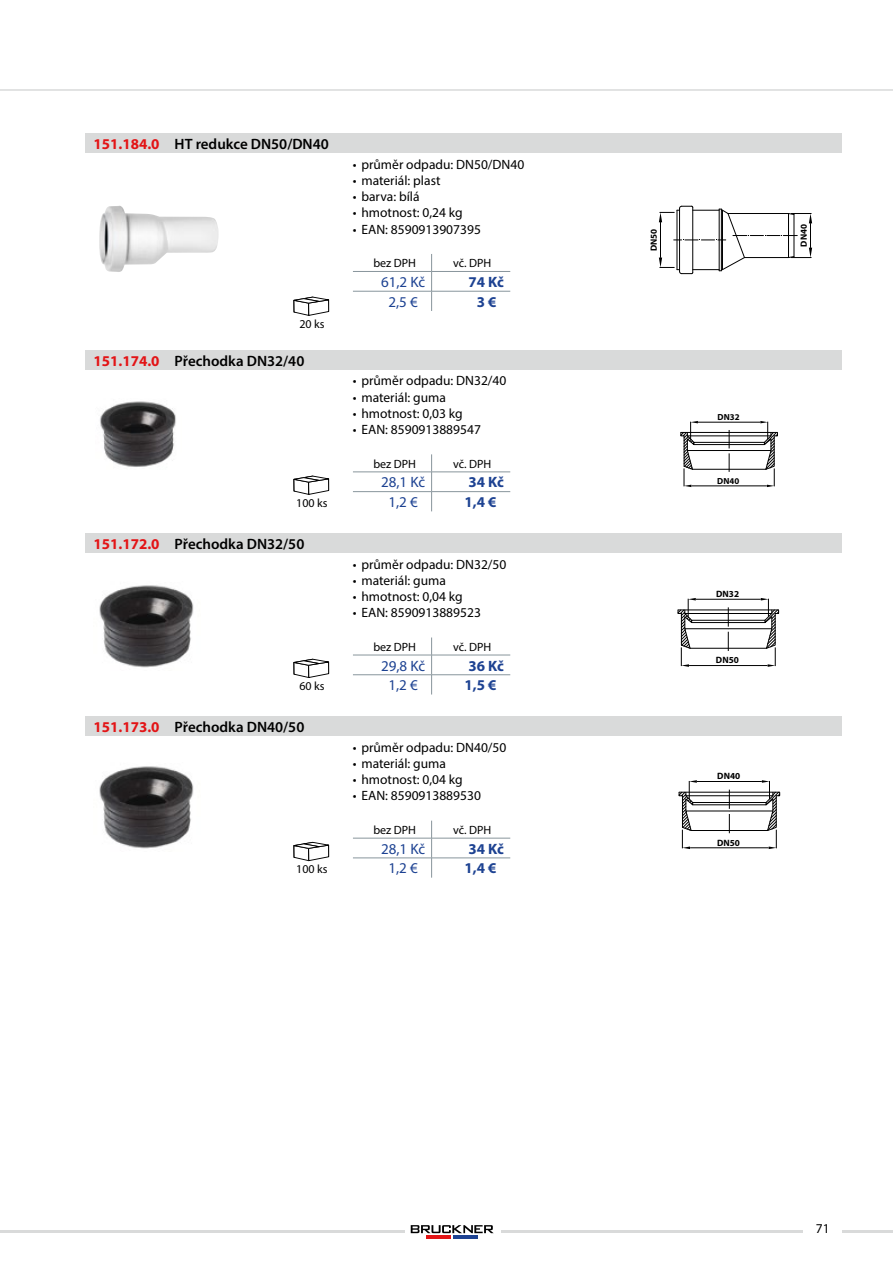
<style>
.page{position:relative;width:893px;height:1263px;background:#fff}
.page>*{position:absolute;margin:0;border:0;box-sizing:border-box;transform-origin:0 0}
.název_výrobku{font:600 15px "Myriad Pro";color:#000}
.kód____cena_Kč____ce{font:15px "Myriad Pro";color:#1d4292}
.kód____cena_Kč____ce-2{font:700 15px "Myriad Pro";letter-spacing:-.01em;color:#1d4292}
.popis_výrobku{font:13.5px "Myriad Pro";color:#000}
.kód____cena_Kč____ce-3{font:12px "Myriad Pro";color:#000}
.t1{font:700 9.15px "Myriad Pro";color:#000}
.t2{font:700 9px "Myriad Pro";color:#000}
.t3{font:700 8.85px "Myriad Pro";color:#000}
.s1{font-weight:700;color:#e31416}
</style>
<div class="page">
<hr style="left:477px;top:1231px;width:416px;height:2px;background:#d9dada">
<div style="left:804px;top:1223px;width:38px;height:35px;background:#fff"></div>
<hr style="left:0;top:1231px;width:428px;height:2px;background:#d9dada">
<hr style="left:0;top:89px;width:893px;height:2px;background:#e1e2e2">
<div style="left:405px;top:1219px;width:95px;height:26px;background:#fff"></div>
<svg style="left:411px;top:1225px;width:83px;height:8px"></svg>
<hr style="left:426px;top:1235px;width:25px;height:3px;background:#e31416">
<hr style="left:453px;top:1235px;width:25px;height:3px;background:#1d4292">
<img style="left:99px;top:206px;width:120px;height:66px">
<svg style="left:659px;top:206px;width:153px;height:68px"></svg>
<hr style="left:353px;top:271px;width:79px;height:1px;background:#88959c">
<hr style="left:432px;top:271px;width:78px;height:1px;background:#88959c">
<hr style="left:353px;top:291px;width:79px;height:1px;background:#88959c">
<hr style="left:432px;top:291px;width:78px;height:1px;background:#88959c">
<svg style="left:431px;top:254px;width:1px;height:57px"></svg>
<div style="left:85px;top:133px;width:757px;height:20px;background:#d9dada"></div>
<svg style="left:293px;top:297px;width:37px;height:19px"></svg>
<img style="left:100px;top:401px;width:76px;height:66px">
<svg style="left:680px;top:421px;width:98px;height:66px"></svg>
<hr style="left:353px;top:472px;width:79px;height:1px;background:#88959c">
<hr style="left:432px;top:472px;width:78px;height:1px;background:#88959c">
<hr style="left:353px;top:491px;width:79px;height:1px;background:#88959c">
<hr style="left:432px;top:491px;width:78px;height:1px;background:#88959c">
<svg style="left:431px;top:454px;width:1px;height:57px"></svg>
<div style="left:85px;top:350px;width:757px;height:20px;background:#d9dada"></div>
<svg style="left:293px;top:476px;width:37px;height:19px"></svg>
<img style="left:99px;top:585px;width:95px;height:83px">
<svg style="left:677px;top:598px;width:102px;height:69px"></svg>
<hr style="left:353px;top:655px;width:79px;height:1px;background:#88959c">
<hr style="left:432px;top:655px;width:78px;height:1px;background:#88959c">
<hr style="left:353px;top:674px;width:79px;height:1px;background:#88959c">
<hr style="left:432px;top:674px;width:78px;height:1px;background:#88959c">
<svg style="left:431px;top:637px;width:1px;height:57px"></svg>
<div style="left:85px;top:533px;width:757px;height:20px;background:#d9dada"></div>
<svg style="left:293px;top:659px;width:37px;height:19px"></svg>
<img style="left:99px;top:766px;width:95px;height:83px">
<svg style="left:678px;top:780px;width:102px;height:69px"></svg>
<hr style="left:353px;top:838px;width:79px;height:1px;background:#88959c">
<hr style="left:432px;top:838px;width:78px;height:1px;background:#88959c">
<hr style="left:353px;top:858px;width:79px;height:1px;background:#88959c">
<hr style="left:432px;top:858px;width:78px;height:1px;background:#88959c">
<svg style="left:431px;top:821px;width:1px;height:57px"></svg>
<div style="left:85px;top:716px;width:757px;height:20px;background:#d9dada"></div>
<svg style="left:293px;top:842px;width:37px;height:19px"></svg>
<p class="název_výrobku" style="left:94px;top:134px;width:237px"><span class="s1">151.184.0</span> HT redukce DN50/DN40</p>
<p class="kód____cena_Kč____ce-3" style="left:299px;top:316px;width:27px">20 ks</p>
<p class="název_výrobku" style="left:94px;top:351px;width:212px"><span class="s1">151.174.0</span> Přechodka DN32/40</p>
<p class="kód____cena_Kč____ce-3" style="left:296px;top:495px;width:33px">100 ks</p>
<p class="název_výrobku" style="left:94px;top:534px;width:212px"><span class="s1">151.172.0</span> Přechodka DN32/50</p>
<p class="kód____cena_Kč____ce-3" style="left:299px;top:678px;width:27px">60 ks</p>
<p class="název_výrobku" style="left:94px;top:717px;width:212px"><span class="s1">151.173.0</span> Přechodka DN40/50</p>
<p class="kód____cena_Kč____ce-3" style="left:296px;top:861px;width:33px">100 ks</p>
<p class="popis_výrobku" style="left:353px;top:156px;width:173px">• průměr odpadu: DN50/DN40</p>
<p class="popis_výrobku" style="left:353px;top:172px;width:89px">• materiál: plast</p>
<p class="popis_výrobku" style="left:353px;top:188px;width:68px">• barva: bílá</p>
<p class="popis_výrobku" style="left:353px;top:204px;width:111px">• hmotnost: 0,24 kg</p>
<p class="popis_výrobku" style="left:353px;top:221px;width:129px">• EAN: 8590913907395</p>
<p class="kód____cena_Kč____ce-3" style="left:373px;top:256px;width:44px">bez DPH</p>
<p class="kód____cena_Kč____ce-3" style="left:453px;top:256px;width:40px">vč. DPH</p>
<p class="kód____cena_Kč____ce" style="left:381px;top:273px;width:46px">61,2 Kč</p>
<p class="kód____cena_Kč____ce-2" style="left:468px;top:272px;width:37px">74 Kč</p>
<p class="kód____cena_Kč____ce" style="left:388px;top:292px;width:31px">2,5 €</p>
<p class="kód____cena_Kč____ce-2" style="left:477px;top:292px;width:21px">3 €</p>
<p class="popis_výrobku" style="left:353px;top:372px;width:155px">• průměr odpadu: DN32/40</p>
<p class="popis_výrobku" style="left:353px;top:389px;width:95px">• materiál: guma</p>
<p class="popis_výrobku" style="left:353px;top:405px;width:111px">• hmotnost: 0,03 kg</p>
<p class="popis_výrobku" style="left:353px;top:421px;width:129px">• EAN: 8590913889547</p>
<p class="kód____cena_Kč____ce-3" style="left:373px;top:456px;width:44px">bez DPH</p>
<p class="kód____cena_Kč____ce-3" style="left:453px;top:456px;width:40px">vč. DPH</p>
<p class="kód____cena_Kč____ce" style="left:381px;top:473px;width:46px">28,1 Kč</p>
<p class="kód____cena_Kč____ce-2" style="left:468px;top:472px;width:37px">34 Kč</p>
<p class="kód____cena_Kč____ce" style="left:388px;top:493px;width:31px">1,2 €</p>
<p class="kód____cena_Kč____ce-2" style="left:465px;top:492px;width:33px">1,4 €</p>
<p class="popis_výrobku" style="left:353px;top:556px;width:155px">• průměr odpadu: DN32/50</p>
<p class="popis_výrobku" style="left:353px;top:572px;width:95px">• materiál: guma</p>
<p class="popis_výrobku" style="left:353px;top:588px;width:111px">• hmotnost: 0,04 kg</p>
<p class="popis_výrobku" style="left:353px;top:604px;width:129px">• EAN: 8590913889523</p>
<p class="kód____cena_Kč____ce-3" style="left:373px;top:639px;width:44px">bez DPH</p>
<p class="kód____cena_Kč____ce-3" style="left:453px;top:639px;width:40px">vč. DPH</p>
<p class="kód____cena_Kč____ce" style="left:381px;top:656px;width:46px">29,8 Kč</p>
<p class="kód____cena_Kč____ce-2" style="left:468px;top:656px;width:37px">36 Kč</p>
<p class="kód____cena_Kč____ce" style="left:388px;top:676px;width:31px">1,2 €</p>
<p class="kód____cena_Kč____ce-2" style="left:465px;top:675px;width:33px">1,5 €</p>
<p class="popis_výrobku" style="left:353px;top:739px;width:155px">• průměr odpadu: DN40/50</p>
<p class="popis_výrobku" style="left:353px;top:755px;width:95px">• materiál: guma</p>
<p class="popis_výrobku" style="left:353px;top:771px;width:111px">• hmotnost: 0,04 kg</p>
<p class="popis_výrobku" style="left:353px;top:787px;width:129px">• EAN: 8590913889530</p>
<p class="kód____cena_Kč____ce-3" style="left:373px;top:822px;width:44px">bez DPH</p>
<p class="kód____cena_Kč____ce-3" style="left:453px;top:822px;width:40px">vč. DPH</p>
<p class="kód____cena_Kč____ce" style="left:381px;top:839px;width:46px">28,1 Kč</p>
<p class="kód____cena_Kč____ce-2" style="left:468px;top:839px;width:37px">34 Kč</p>
<p class="kód____cena_Kč____ce" style="left:388px;top:859px;width:31px">1,2 €</p>
<p class="kód____cena_Kč____ce-2" style="left:465px;top:858px;width:33px">1,4 €</p>
<p class="t2" style="left:649px;top:251px;width:24px;rotate:-90deg">DN50</p>
<p class="t2" style="left:799px;top:247px;width:24px;rotate:-90deg">DN40</p>
<p class="t3" style="left:717px;top:412px;width:24px">DN32</p>
<p class="t3" style="left:717px;top:476px;width:24px">DN40</p>
<p class="t1" style="left:716px;top:588px;width:24px">DN32</p>
<p class="t1" style="left:716px;top:655px;width:24px">DN50</p>
<p class="t1" style="left:717px;top:770px;width:24px">DN40</p>
<p class="t3" style="left:717px;top:837px;width:24px">DN40</p>
<p class="t1" style="left:717px;top:837px;width:24px">DN50</p>
<p class="popis_výrobku" style="left:816px;top:1220px;width:15px">71</p>
</div>
